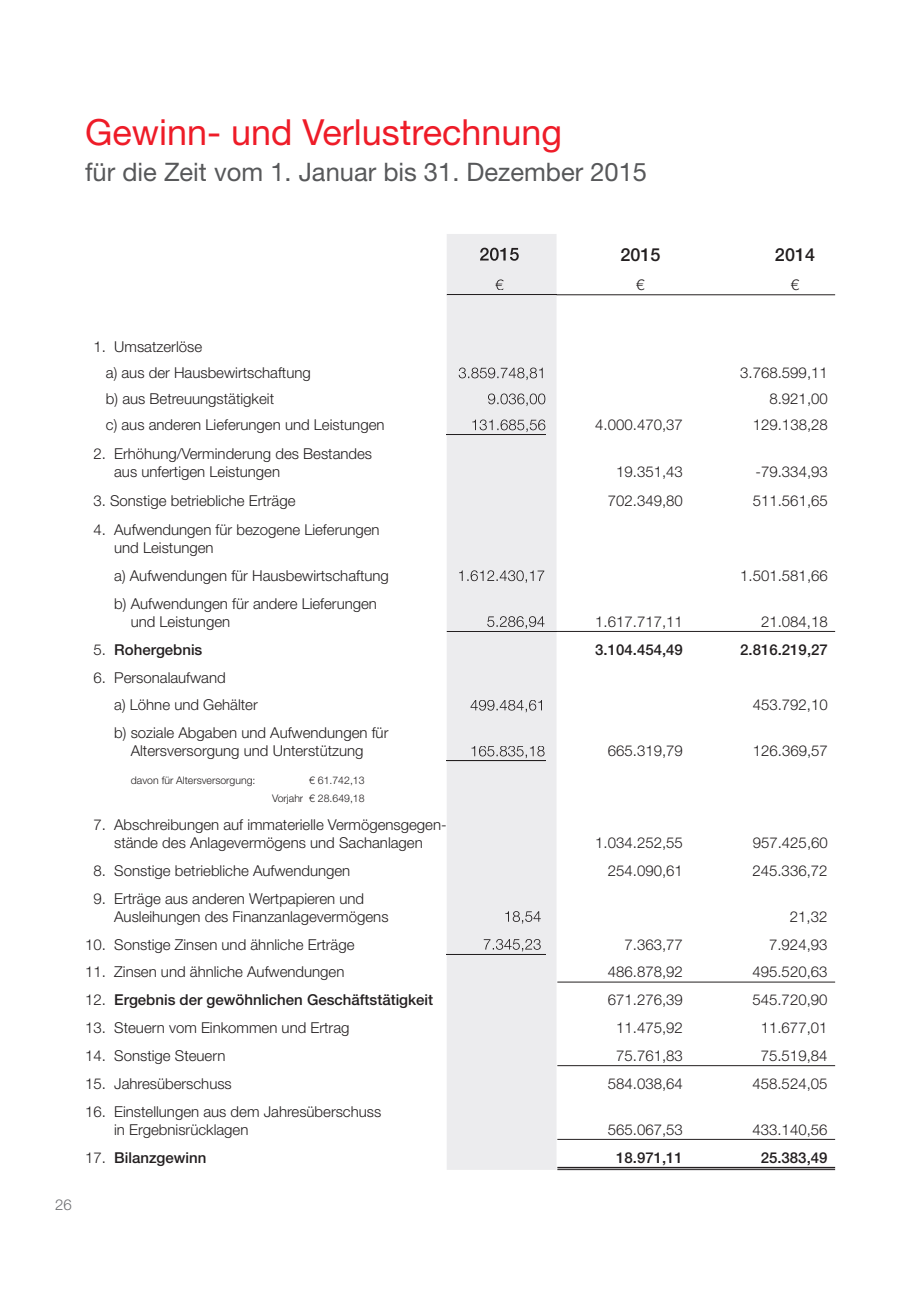
<style>
.page{position:relative;width:919px;height:1289px;background:#fff}
.page>*{position:absolute;margin:0;border:0;box-sizing:border-box;transform-origin:0 0}
.t1{font:36px "Helvetica Neue LT";color:#ee1c28}
.t2{font:25.5px "Helvetica Neue LT";color:#57585a}
.t3{font:500 18px "Helvetica Neue LT";color:#231f20}
.t4{font:300 15px/18px "Helvetica Neue LT";color:#231f20}
.t5{font:500 15px "Helvetica Neue LT";color:#231f20}
.t6{font:300 15px "Helvetica Neue LT";color:#6c6d70}
.t7{font:300 10.5px/18px "Helvetica Neue LT";color:#231f20;text-align:right}
.s1{font-weight:300}
</style>
<div class="page">
<hr style="left:446px;top:294px;width:389px;height:1px;background:#231f20">
<hr style="left:446px;top:631px;width:389px;height:1px;background:#231f20">
<hr style="left:557px;top:981px;width:278px;height:1px;background:#231f20">
<hr style="left:557px;top:1065px;width:278px;height:1px;background:#231f20">
<hr style="left:557px;top:1138px;width:278px;height:1px;background:#231f20">
<hr style="left:557px;top:1166px;width:278px;height:2px;background:#231f20">
<hr style="left:557px;top:1169px;width:278px;height:1px;background:#231f20">
<div style="left:446px;top:234px;width:110px;height:935px;background:#ececee"></div>
<svg style="left:480px;top:248px;width:76px;height:13px"></svg>
<svg style="left:495px;top:279px;width:61px;height:11px"></svg>
<hr style="left:446px;top:294px;width:110px;height:1px;background:#231f20">
<hr style="left:446px;top:434px;width:99px;height:1px;background:#231f20">
<svg style="left:459px;top:570px;width:85px;height:13px"></svg>
<svg style="left:487px;top:616px;width:69px;height:13px"></svg>
<hr style="left:446px;top:631px;width:110px;height:1px;background:#231f20">
<svg style="left:470px;top:699px;width:86px;height:13px"></svg>
<svg style="left:471px;top:745px;width:85px;height:13px"></svg>
<hr style="left:446px;top:760px;width:99px;height:1px;background:#231f20">
<hr style="left:446px;top:953px;width:99px;height:1px;background:#231f20">
<h1 class="t1" style="left:85px;top:120px;width:478px">Gewinn- und Verlustrechnung</h1>
<h2 class="t2" style="left:85px;top:163px;width:563px">für die Zeit vom 1. Januar bis 31. Dezember 2015</h2>
<p class="t3" style="left:620px;top:248px;width:42px">2015</p>
<p class="t3" style="left:775px;top:248px;width:42px">2014</p>
<p class="t4" style="left:636px;top:277px;width:10px">€</p>
<p class="t4" style="left:790px;top:277px;width:10px">€</p>
<p class="t6" style="left:55px;top:1199px;width:18px">26</p>
<p class="t4" style="left:106px;top:335px;width:206px;line-height:26px;text-indent:-12px">1. Umsatzerlöse<br>a) aus der Hausbewirtschaftung</p>
<p class="t4" style="left:740px;top:365px;width:89px">3.768.599,11</p>
<p class="t4" style="left:106px;top:391px;width:170px">b) aus Betreuungstätigkeit</p>
<p class="t4" style="left:769px;top:391px;width:60px">8.921,00</p>
<p class="t4" style="left:106px;top:417px;width:280px">c) aus anderen Lieferungen und Leistungen</p>
<p class="t4" style="left:595px;top:417px;width:89px">4.000.470,37</p>
<p class="t4" style="left:752px;top:417px;width:77px">129.138,28</p>
<p class="t4" style="left:114px;top:446px;width:259px;text-indent:-21px">2. Erhöhung/Verminderung des Bestandes aus unfertigen Leistungen</p>
<p class="t4" style="left:616px;top:464px;width:68px">19.351,43</p>
<p class="t4" style="left:755px;top:464px;width:74px">-79.334,93</p>
<p class="t4" style="left:93px;top:493px;width:204px">3. Sonstige betriebliche Erträge</p>
<p class="t4" style="left:607px;top:493px;width:77px">702.349,80</p>
<p class="t4" style="left:752px;top:493px;width:77px">511.561,65</p>
<p class="t4" style="left:114px;top:522px;width:267px;text-indent:-21px">4. Aufwendungen für bezogene Lieferungen und Leistungen</p>
<p class="t4" style="left:114px;top:568px;width:276px">a) Aufwendungen für Hausbewirtschaftung</p>
<p class="t4" style="left:740px;top:568px;width:89px">1.501.581,66</p>
<p class="t4" style="left:131px;top:596px;width:248px;text-indent:-16px">b) Aufwendungen für andere Lieferungen und Leistungen</p>
<p class="t4" style="left:595px;top:614px;width:89px">1.617.717,11</p>
<p class="t4" style="left:761px;top:614px;width:68px">21.084,18</p>
<p class="t5" style="left:93px;top:644px;width:110px"><span class="s1">5.</span> Rohergebnis</p>
<p class="t5" style="left:595px;top:644px;width:89px">3.104.454,49</p>
<p class="t5" style="left:740px;top:644px;width:89px">2.816.219,27</p>
<p class="t4" style="left:114px;top:664px;width:145px;line-height:27.9px;text-indent:-21px">6. Personalaufwand<br>a) Löhne und Gehälter</p>
<p class="t4" style="left:752px;top:697px;width:77px">453.792,10</p>
<p class="t4" style="left:114px;top:725px;width:275px;text-align:center">b) soziale Abgaben und Aufwendungen für<br>Altersversorgung und Unterstützung</p>
<p class="t7" style="left:131px;top:772px;width:126px">davon für Altersversorgung:</p>
<p class="t7" style="left:272px;top:772px;width:94px">€ 61.742,13<br>Vorjahr € 28.649,18</p>
<p class="t4" style="left:93px;top:817px;width:355px;text-align:center">7. Abschreibungen auf immaterielle Vermögensgegen&shy;stände des Anlagevermögens und Sachanlagen</p>
<p class="t4" style="left:607px;top:743px;width:77px">665.319,79</p>
<p class="t4" style="left:752px;top:743px;width:77px">126.369,57</p>
<p class="t4" style="left:595px;top:835px;width:89px">1.034.252,55</p>
<p class="t4" style="left:752px;top:835px;width:77px">957.425,60</p>
<p class="t4" style="left:93px;top:862px;width:258px">8. Sonstige betriebliche Aufwendungen</p>
<p class="t4" style="left:607px;top:862px;width:77px">254.090,61</p>
<p class="t4" style="left:752px;top:862px;width:77px">245.336,72</p>
<p class="t4" style="left:114px;top:890px;width:276px;text-indent:-21px">9. Erträge aus anderen Wertpapieren und<br>Ausleihungen des Finanzanlagevermögens</p>
<p class="t4" style="left:789px;top:908px;width:39px">21,32</p>
<p class="t4" style="left:85px;top:936px;width:271px">10. Sonstige Zinsen und ähnliche Erträge</p>
<p class="t4" style="left:624px;top:936px;width:60px">7.363,77</p>
<p class="t4" style="left:769px;top:936px;width:60px">7.924,93</p>
<p class="t4" style="left:85px;top:964px;width:261px">11. Zinsen und ähnliche Aufwendungen</p>
<p class="t4" style="left:607px;top:964px;width:77px">486.878,92</p>
<p class="t4" style="left:752px;top:964px;width:77px">495.520,63</p>
<p class="t5" style="left:85px;top:994px;width:349px"><span class="s1">12.</span> Ergebnis der gewöhnlichen Geschäftstätigkeit</p>
<p class="t4" style="left:607px;top:992px;width:77px">671.276,39</p>
<p class="t4" style="left:752px;top:992px;width:77px">545.720,90</p>
<p class="t4" style="left:85px;top:1020px;width:266px">13. Steuern vom Einkommen und Ertrag</p>
<p class="t4" style="left:616px;top:1020px;width:68px">11.475,92</p>
<p class="t4" style="left:760px;top:1020px;width:68px">11.677,01</p>
<p class="t4" style="left:85px;top:1048px;width:142px">14. Sonstige Steuern</p>
<p class="t4" style="left:616px;top:1048px;width:68px">75.761,83</p>
<p class="t4" style="left:760px;top:1048px;width:68px">75.519,84</p>
<p class="t4" style="left:85px;top:1075px;width:148px">15. Jahresüberschuss</p>
<p class="t4" style="left:607px;top:1075px;width:77px">584.038,64</p>
<p class="t4" style="left:752px;top:1075px;width:77px">458.524,05</p>
<p class="t4" style="left:114px;top:1103px;width:268px;text-indent:-29px">16. Einstellungen aus dem Jahresüberschuss in Ergebnisrücklagen</p>
<p class="t4" style="left:607px;top:1121px;width:77px">565.067,53</p>
<p class="t4" style="left:752px;top:1121px;width:77px">433.140,56</p>
<p class="t5" style="left:85px;top:1151px;width:123px"><span class="s1">17.</span> Bilanzgewinn</p>
<p class="t5" style="left:616px;top:1151px;width:68px">18.971,11</p>
<p class="t5" style="left:760px;top:1151px;width:68px">25.383,49</p>
</div>
